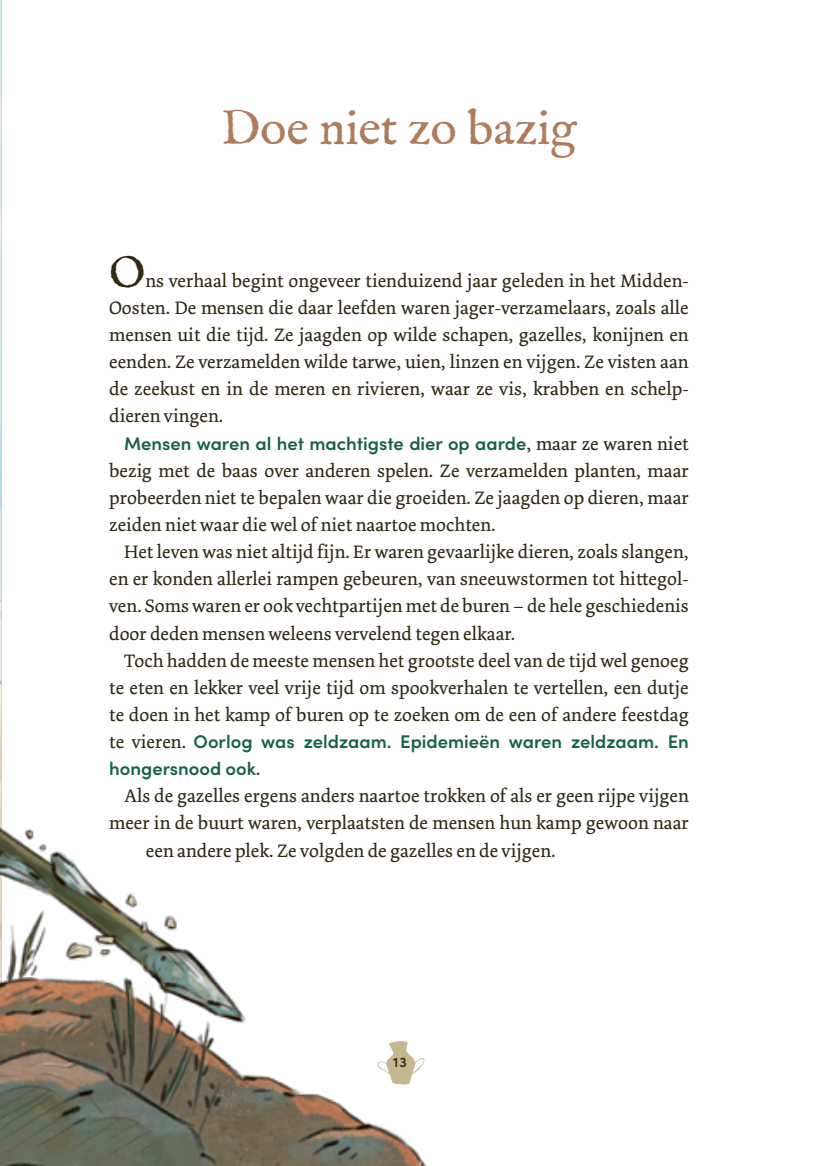
<style>
.page{position:relative;width:819px;height:1166px;background:#fff}
.page>*{position:absolute;margin:0;border:0;box-sizing:border-box;transform-origin:0 0}
.hoofdstuktitel{font:49px "IM FELL English Roman";letter-spacing:-.005em;color:#af7c5b}
.plat_ni{font:43.75px "IM FELL English Roman";color:#2f2912}
.plat{font:19.07px/27.1px "Dolly Pro";color:#2f2912;text-align:justify}
.plat_ni-2{font:19.07px/27.1px "Dolly Pro";color:#2f2912;text-align:justify}
.plat-2{font:600 18.38px/27.1px "Sofia Pro";color:#166147}
.t1{font:600 14px "Sofia Pro";color:#2f2912}
.s1{font-family:"Dolly Pro";font-weight:400;font-size:19.07px;color:#2f2912}
</style>
<div class="page">
<img style="left:0;top:0;width:427px;height:1166px">
<svg style="left:375px;top:1040px;width:50px;height:45px"></svg>
<p class="hoofdstuktitel" style="left:221px;top:100px;width:357px">Doe niet zo bazig</p>
<p class="plat_ni" style="left:109px;top:247px;width:38px">O</p>
<p class="plat_ni-2" style="left:109px;top:267px;width:581px;text-indent:36px">ns verhaal begint ongeveer tienduizend jaar geleden in het Midden-Oosten. De mensen die daar leefden waren jager-verzamelaars, zoals alle mensen uit die tijd. Ze jaagden op wilde schapen, gazelles, konijnen en eenden. Ze verzamelden wilde tarwe, uien, linzen en vijgen. Ze visten aan de zeekust en in de meren en rivieren, waar ze vis, krabben en schelp&shy;dieren vingen.</p>
<p class="plat-2" style="left:124px;top:428px;width:566px">Mensen waren al het machtigste dier op aarde<span class="s1">, maar ze waren niet</span></p>
<p class="plat" style="left:109px;top:457px;width:581px">bezig met de baas over anderen spelen. Ze verzamelden planten, maar probeerden niet te bepalen waar die groeiden. Ze jaagden op dieren, maar zeiden niet waar die wel of niet naartoe mochten.</p>
<p class="plat" style="left:109px;top:538px;width:581px;text-indent:15px">Het leven was niet altijd fijn. Er waren gevaarlijke dieren, zoals slangen, en er konden allerlei rampen gebeuren, van sneeuwstormen tot hittegol&shy;ven. Soms waren er ook vechtpartijen met de buren – de hele geschiedenis door deden mensen weleens vervelend tegen elkaar.</p>
<p class="plat" style="left:109px;top:647px;width:581px;text-indent:15px">Toch hadden de meeste mensen het grootste deel van de tijd wel genoeg te eten en lekker veel vrije tijd om spookverhalen te vertellen, een dutje te doen in het kamp of buren op te zoeken om de een of andere feestdag</p>
<p class="plat-2" style="left:109px;top:727px;width:581px"><span class="s1">te vieren.</span> Oorlog was zeldzaam. Epidemieën waren zeldzaam. En hongersnood ook.</p>
<p class="plat" style="left:124px;top:782px;width:566px">Als de gazelles ergens anders naartoe trokken of als er geen rijpe vijgen</p>
<p class="plat" style="left:109px;top:809px;width:581px">meer in de buurt waren, verplaatsten de mensen hun kamp gewoon naar</p>
<p class="plat" style="left:146px;top:837px;width:411px">een andere plek. Ze volgden de gazelles en de vijgen.</p>
<p class="t1" style="left:393px;top:1051px;width:15px">13</p>
</div>
